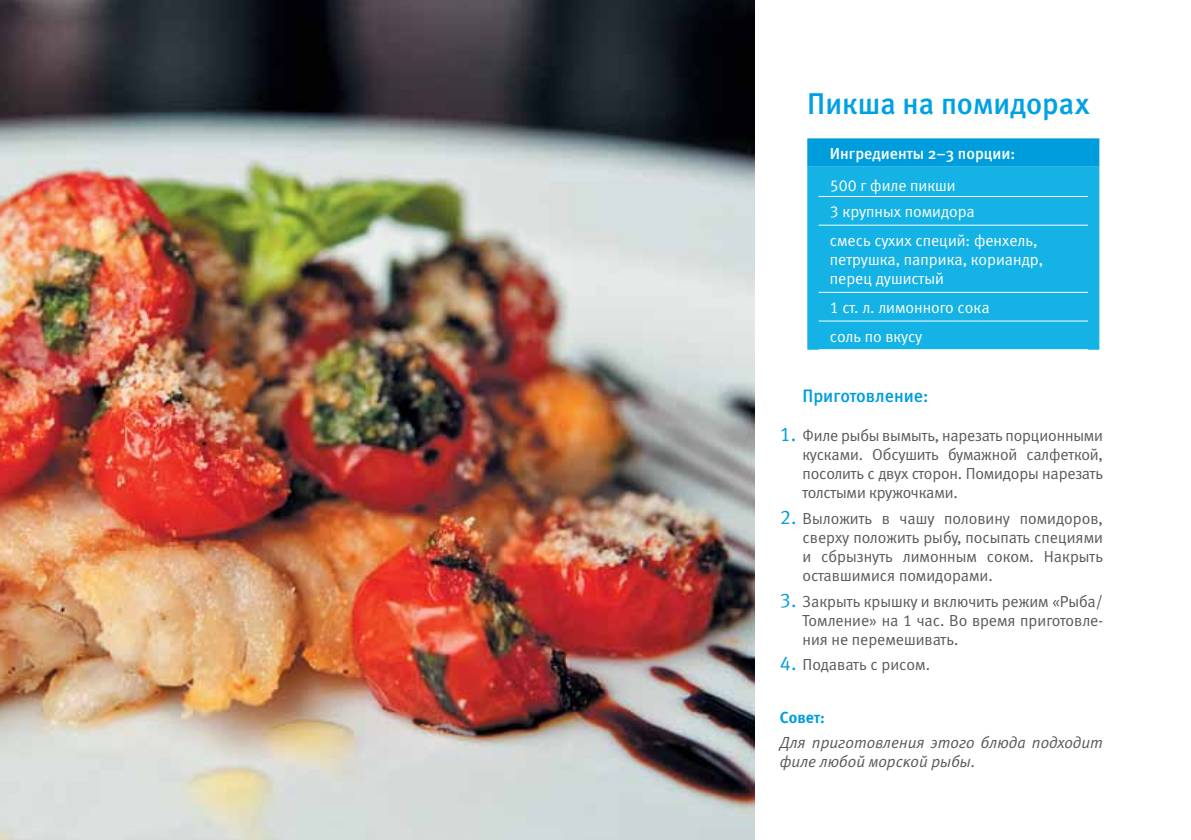
<style>
.page{position:relative;width:1191px;height:840px;background:#fff}
.page>*{position:absolute;margin:0;border:0;box-sizing:border-box;transform-origin:0 0}
.t1{font:30px "Meta Medium C";color:#00a1e4}
.t2{font:18px "Meta Medium C";color:#009ddd}
.t3{font:16px/19.2px "Meta Normal LFC";color:#58595b;text-align:justify}
.t4{font:16px/19.2px "Meta Normal LFC";color:#fff}
.t5{font:italic 16px/19.2px "Meta Normal LFC";color:#58595b}
.t6{font:16px "Meta Medium C";color:#fff}
.t7{font:16px "Meta Bold LFC";color:#009ddd}
.s1{font-size:20px;color:#009ddd}
</style>
<div class="page">
<svg style="left:807px;top:138px;width:292px;height:29px;background:#059fdd"></svg>
<div style="left:807px;top:167px;width:292px;height:182px;background:#14b2e5"></div>
<hr style="left:818px;top:196px;width:270px;height:1px;background:#fff">
<hr style="left:818px;top:224px;width:270px;height:1px;background:#fff">
<hr style="left:818px;top:292px;width:270px;height:1px;background:#fff">
<hr style="left:818px;top:320px;width:270px;height:1px;background:#fff">
<img style="left:0;top:0;width:754px;height:839px">
<h1 class="t1" style="left:807px;top:87px;width:283px">Пикша на помидорах</h1>
<p class="t6" style="left:830px;top:144px;width:187px">Ингредиенты 2–3 порции:</p>
<p class="t4" style="left:830px;top:172px;width:146px;line-height:26.4px">500 г филе пикши<br>3 крупных помидора</p>
<p class="t4" style="left:830px;top:230px;width:215px">смесь сухих специй: фенхель, петрушка, паприка, кориандр, перец душистый</p>
<p class="t4" style="left:830px;top:293px;width:161px;line-height:28.6px">1 ст. л. лимонного сока соль по вкусу</p>
<p class="t2" style="left:802px;top:385px;width:127px">Приготовление:</p>
<p class="t3" style="left:802px;top:425px;width:302px;text-indent:-23px"><span class="s1">1.</span> Филе рыбы вымыть, нарезать порционными кусками. Обсушить бумажной салфеткой, посолить с двух сторон. Помидоры нарезать толстыми кружочками.</p>
<p class="t3" style="left:802px;top:508px;width:302px;text-indent:-23px"><span class="s1">2.</span> Выложить в чашу половину помидоров, сверху положить рыбу, посыпать специями и сбрызнуть лимонным соком. Накрыть оставшимися помидорами.</p>
<p class="t3" style="left:802px;top:591px;width:302px;text-indent:-23px"><span class="s1">3.</span> Закрыть крышку и включить режим «Рыба/ Томление» на 1 час. Во время приготовле&shy;ния не перемешивать.</p>
<p class="t3" style="left:780px;top:654px;width:152px"><span class="s1">4.</span> Подавать с рисом.</p>
<p class="t7" style="left:780px;top:707px;width:47px">Совет:</p>
<p class="t5" style="left:780px;top:732px;width:325px">Для приготовления этого блюда подходит филе любой морской рыбы.</p>
</div>
